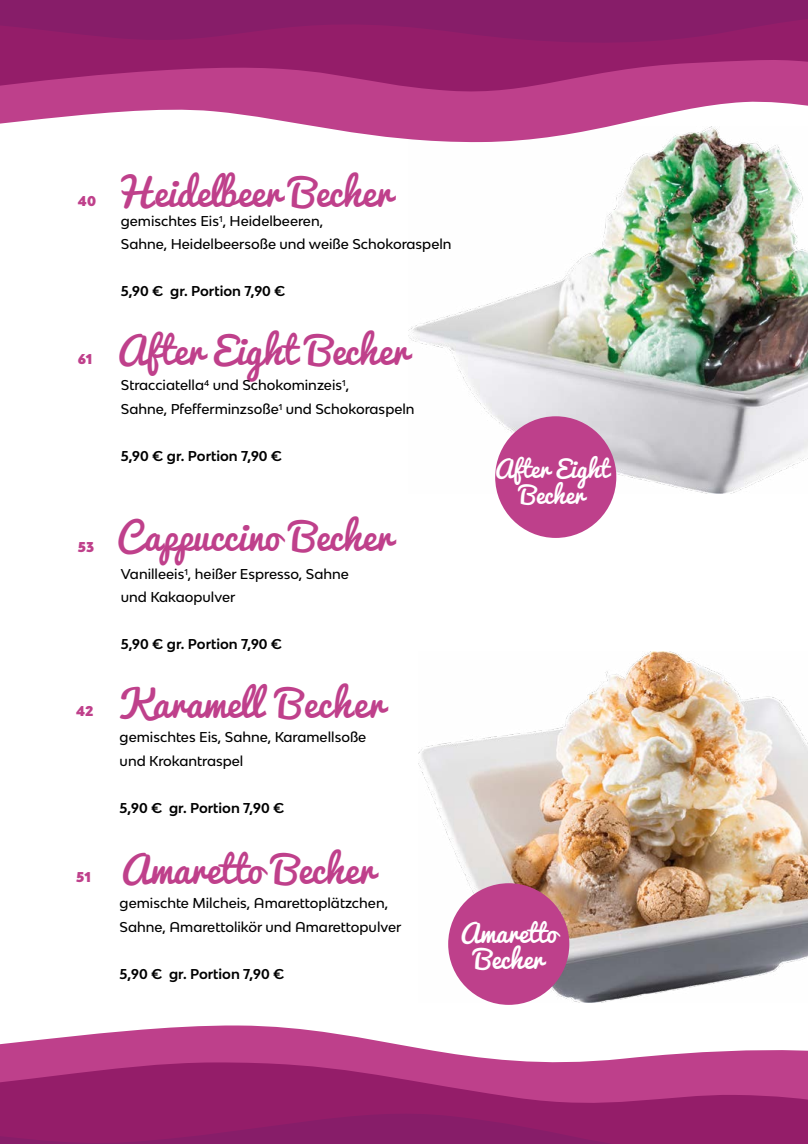
<style>
.page{position:relative;width:808px;height:1144px;background:#fff}
.page>*{position:absolute;margin:0;border:0;box-sizing:border-box;transform-origin:0 0}
.t1{font:37.05px "Pacifico";color:#bf408b}
.t2{font:25.2px/25.2px "Pacifico";color:#fff;text-align:center}
.t3{font:23.55px/25.2px "Pacifico";color:#fff;text-align:center}
.t4{font:500 13.5px/23.5px "Bw Modelica SS01";color:#000}
.t5{font:700 13.5px "Bw Modelica SS01";color:#000}
.t6{font:900 13.5px "Bw Modelica SS01";color:#bf408b}
</style>
<div class="page">
<img style="left:408px;top:143px;width:400px;height:350px">
<img style="left:418px;top:651px;width:390px;height:351px">
<div style="left:495px;top:416px;width:121px;height:122px;background:#be408b;border-radius:50%"></div>
<div style="left:448px;top:883px;width:121px;height:122px;background:#be408b;border-radius:50%"></div>
<svg style="left:0;top:102px;width:808px;height:41px"></svg>
<svg style="left:0;top:59px;width:808px;height:43px;background:#ae337e"></svg>
<svg style="left:0;top:28px;width:808px;height:31px;background:#911d69"></svg>
<div style="left:0;top:0;width:808px;height:28px;background:#871d69"></div>
<svg style="left:0;top:1025px;width:808px;height:37px"></svg>
<svg style="left:0;top:1062px;width:808px;height:43px;background:#a82d79"></svg>
<svg style="left:0;top:1105px;width:808px;height:39px;background:#901d69"></svg>
<p class="t6" style="left:78px;top:193px;width:20px">40</p>
<p class="t6" style="left:78px;top:350px;width:16px">61</p>
<p class="t6" style="left:78px;top:538px;width:18px">53</p>
<p class="t6" style="left:76px;top:703px;width:19px">42</p>
<p class="t6" style="left:76px;top:868px;width:16px">51</p>
<h1 class="t1" style="left:115px;top:160px;width:278px">Heidelbeer Becher</h1>
<p class="t4" style="left:121px;top:208px;width:332px">gemischtes Eis1, Heidelbeeren,<br>Sahne, Heidelbeersoße und weiße Schokoraspeln</p>
<p class="t5" style="left:121px;top:282px;width:166px">5,90 € gr. Portion 7,90 €</p>
<h1 class="t1" style="left:117px;top:318px;width:292px">After Eight Becher</h1>
<p class="t4" style="left:121px;top:373px;width:295px">Stracciatella4 und Schokominzeis1,<br>Sahne, Pfefferminzsoße1 und Schokoraspeln</p>
<p class="t5" style="left:121px;top:447px;width:163px">5,90 € gr. Portion 7,90 €</p>
<h1 class="t1" style="left:117px;top:504px;width:276px">Cappuccino Becher</h1>
<p class="t4" style="left:121px;top:561px;width:230px">Vanilleeis1, heißer Espresso, Sahne und Kakaopulver</p>
<p class="t5" style="left:121px;top:635px;width:163px">5,90 € gr. Portion 7,90 €</p>
<h1 class="t1" style="left:118px;top:670px;width:267px">Karamell Becher</h1>
<p class="t4" style="left:120px;top:725px;width:248px">gemischtes Eis, Sahne, Karamellsoße und Krokantraspel</p>
<p class="t5" style="left:120px;top:799px;width:166px">5,90 € gr. Portion 7,90 €</p>
<h1 class="t1" style="left:121px;top:837px;width:255px">Amaretto Becher</h1>
<p class="t4" style="left:120px;top:891px;width:283px">gemischte Milcheis, Amarettoplätzchen,<br>Sahne, Amarettolikör und Amarettopulver</p>
<p class="t5" style="left:120px;top:965px;width:166px">5,90 € gr. Portion 7,90 €</p>
<h3 class="t3" style="left:495px;top:456px;width:116px">After Eight<br>Becher</h3>
<h2 class="t2" style="left:460px;top:920px;width:98px">Amaretto<br>Becher</h2>
</div>
